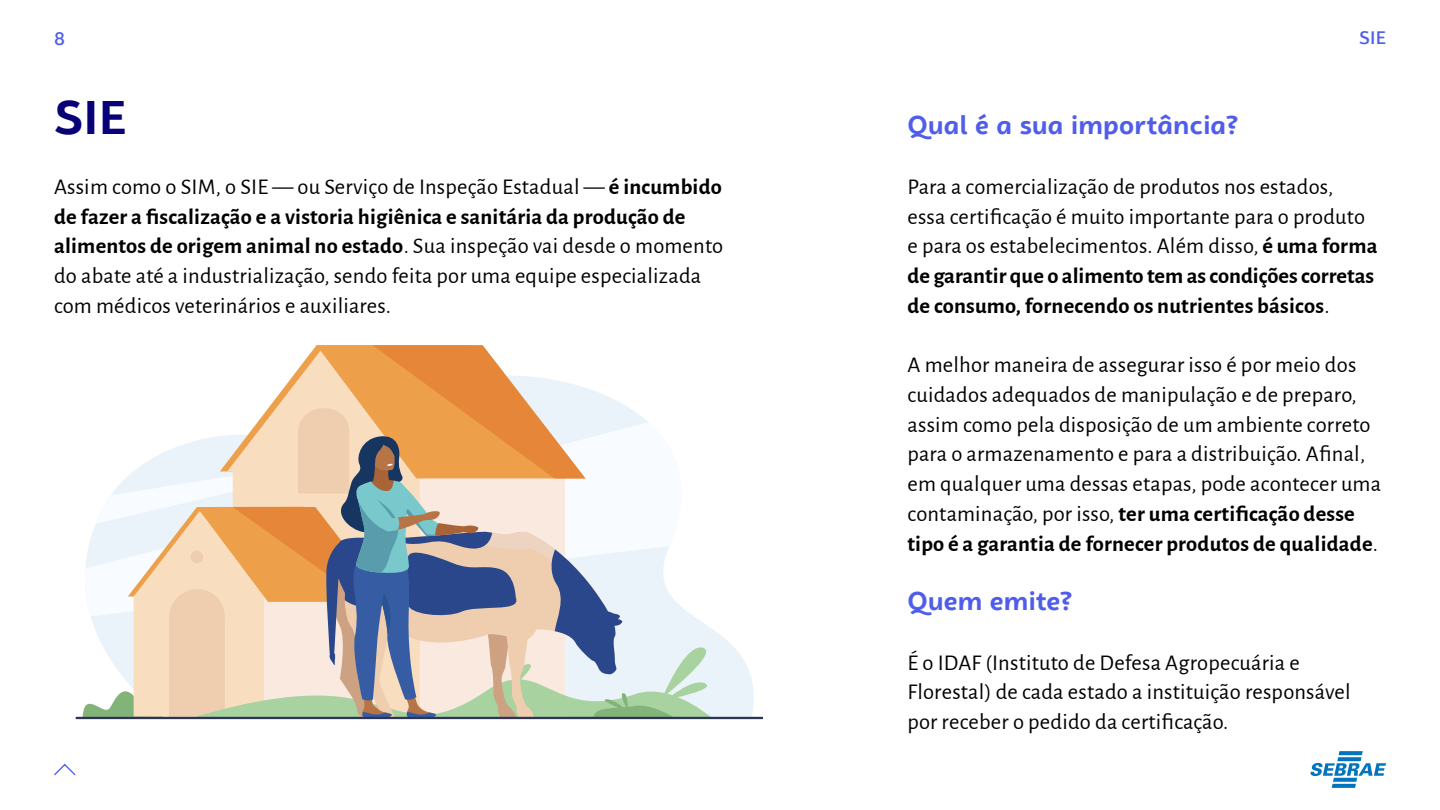
<style>
.page{position:relative;width:1440px;height:810px;background:#fff}
.page>*{position:absolute;margin:0;border:0;box-sizing:border-box;transform-origin:0 0}
.t1{font:700 48px "Campuni";color:#080177}
.t2{font:700 26.25px "Campuni";letter-spacing:.01em;color:#4f5dea}
.t3{font:22.5px/29.7px "Alegreya Sans";letter-spacing:.01em;color:#000}
.t4{font:500 18px "Campuni";color:#4f5dea}
.s1{font-weight:700}
</style>
<div class="page">
<svg style="left:54px;top:763px;width:22px;height:13px"></svg>
<svg style="left:1311px;top:751px;width:75px;height:37px"></svg>
<svg style="left:76px;top:345px;width:687px;height:375px"></svg>
<p class="t4" style="left:54px;top:27px;width:12px">8</p>
<p class="t4" style="left:1359px;top:27px;width:28px">SIE</p>
<h1 class="t1" style="left:54px;top:87px;width:74px">SIE</h1>
<p class="t3" style="left:54px;top:171px;width:671px">Assim como o SIM, o SIE — ou Serviço de Inspeção Estadual — <span class="s1">é incumbido de fazer a fiscalização e a vistoria higiênica e sanitária da produção de alimentos de origem animal no estado</span>. Sua inspeção vai desde o momento do abate até a industrialização, sendo feita por uma equipe especializada com médicos veterinários e auxiliares.</p>
<p class="t2" style="left:908px;top:109px;width:332px">Qual é a sua importância?</p>
<p class="t3" style="left:908px;top:171px;width:472px">Para a comercialização de produtos nos estados,<br>essa certificação é muito importante para o produto e para os estabelecimentos. Além disso, <span class="s1">é uma forma de garantir que o alimento tem as condições corretas de consumo, fornecendo os nutrientes básicos</span>.</p>
<p class="t3" style="left:908px;top:349px;width:475px">A melhor maneira de assegurar isso é por meio dos cuidados adequados de manipulação e de preparo, assim como pela disposição de um ambiente correto para o armazenamento e para a distribuição. Afinal, em qualquer uma dessas etapas, pode acontecer uma contaminação, por isso, <span class="s1">ter uma certificação desse tipo é a garantia de fornecer produtos de qualidade</span>.</p>
<p class="t2" style="left:908px;top:584px;width:166px">Quem emite?</p>
<p class="t3" style="left:908px;top:646px;width:445px">É o IDAF (Instituto de Defesa Agropecuária e<br>Florestal) de cada estado a instituição responsável por receber o pedido da certificação.</p>
</div>
